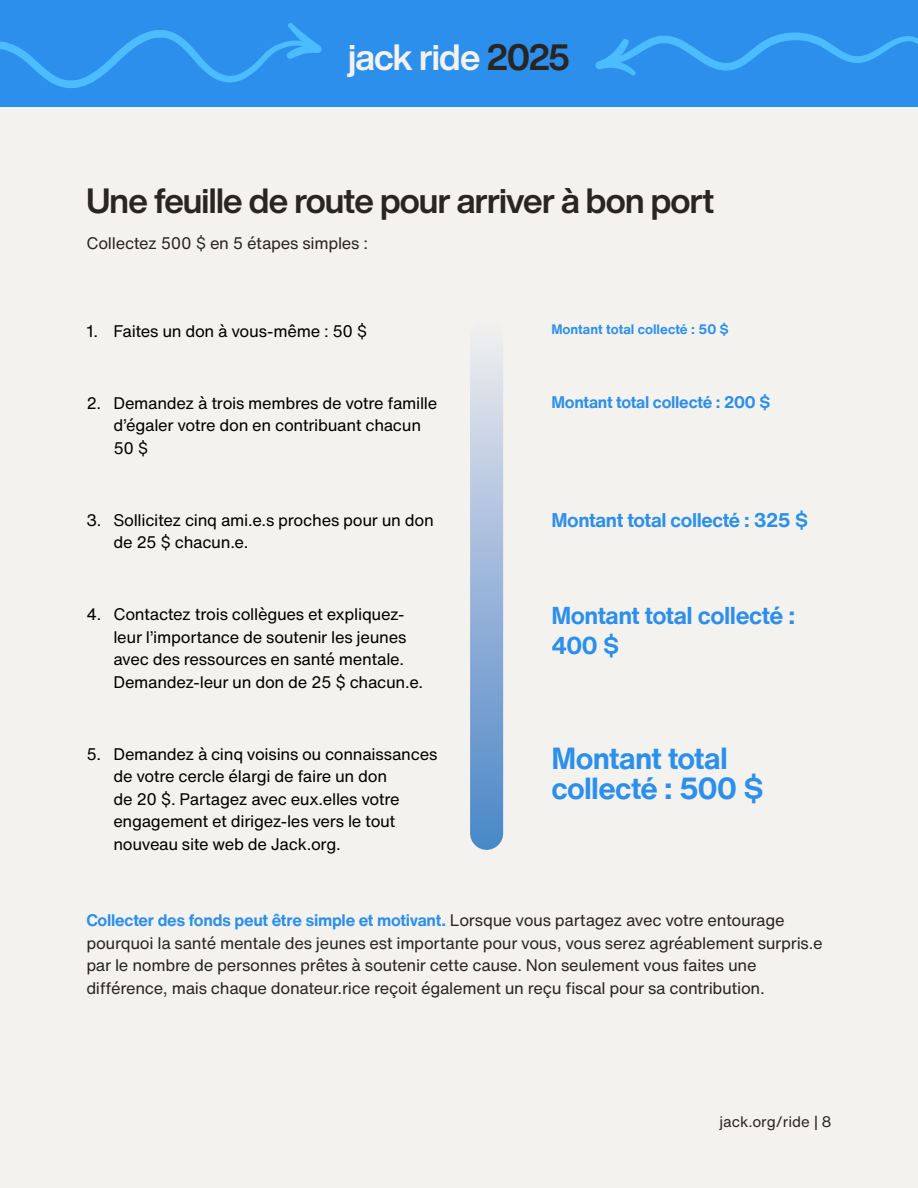
<style>
.page{position:relative;width:918px;height:1188px;background:#fff}
.page>*{position:absolute;margin:0;border:0;box-sizing:border-box;transform-origin:0 0}
.t1{font:700 36px "Helvetica Now Display";letter-spacing:-.025em;color:#f4f2ef}
.t2{font:700 34.5px "Helvetica Now Display";letter-spacing:-.02em;color:#292522}
.t3{font:700 30px/30px "Helvetica Now Text";letter-spacing:-.025em;color:#2b8feb}
.t4{font:700 24px/30px "Helvetica Now Text";letter-spacing:-.02em;color:#2b8feb}
.t5{font:700 19.5px "Helvetica Now Text";letter-spacing:-.02em;color:#2b8feb}
.t6{font:16.5px/22.5px "Helvetica Now Text";letter-spacing:-.015em;color:#000}
.t7{font:16.5px/22.5px "Helvetica Now Text";letter-spacing:-.015em;color:#292522}
.t8{font:700 16.5px "Helvetica Now Text";letter-spacing:-.015em;color:#2b8feb}
.t9{font:15px "Helvetica Now Text";color:#292522}
.t10{font:700 13.5px "Helvetica Now Text";color:#2b8feb}
.s1{color:#292522}
.s2{font-weight:700;color:#2b8feb}
</style>
<div class="page">
<div style="left:0;top:107px;width:918px;height:1081px;background:#f4f2ef"></div>
<div style="left:0;top:0;width:918px;height:107px;background:#2b8feb"></div>
<svg style="left:0;top:23px;width:322px;height:65px"></svg>
<svg style="left:595px;top:32px;width:323px;height:44px"></svg>
<div style="left:470px;top:319px;width:33px;height:531px;background:linear-gradient(to bottom,#f1edee,#4984c7);border-radius:17px"></div>
<h1 class="t1" style="left:348px;top:32px;width:223px">jack ride <span class="s1">2025</span></h1>
<h2 class="t2" style="left:86px;top:177px;width:629px">Une feuille de route pour arriver à bon port</h2>
<p class="t7" style="left:86px;top:232px;width:283px">Collectez 500 $ en 5 étapes simples :</p>
<p class="t6" style="left:86px;top:320px;width:283px">1. Faites un don à vous-même : 50 $</p>
<p class="t6" style="left:113px;top:392px;width:326px;text-indent:-27px">2. Demandez à trois membres de votre famille d’égaler votre don en contribuant chacun<br>50 $</p>
<p class="t6" style="left:113px;top:509px;width:322px;text-indent:-27px">3. Sollicitez cinq ami.e.s proches pour un don de 25 $ chacun.e.</p>
<p class="t6" style="left:113px;top:603px;width:311px;text-indent:-27px">4. Contactez trois collègues et expliquez&shy;leur l’importance de soutenir les jeunes avec des ressources en santé mentale.<br>Demandez-leur un don de 25 $ chacun.e.</p>
<p class="t6" style="left:113px;top:743px;width:325px;text-indent:-27px">5. Demandez à cinq voisins ou connaissances de votre cercle élargi de faire un don<br>de 20 $. Partagez avec eux.elles votre engagement et dirigez-les vers le tout nouveau site web de Jack.org.</p>
<p class="t10" style="left:551px;top:320px;width:179px">Montant total collecté : 50 $</p>
<p class="t8" style="left:551px;top:391px;width:220px">Montant total collecté : 200 $</p>
<p class="t5" style="left:551px;top:507px;width:258px">Montant total collecté : 325 $</p>
<h3 class="t4" style="left:551px;top:600px;width:245px">Montant total collecté :<br>400 $</h3>
<h3 class="t3" style="left:551px;top:743px;width:213px">Montant total collecté : 500 $</h3>
<p class="t7" style="left:86px;top:909px;width:738px"><span class="s2">Collecter des fonds peut être simple et motivant.</span> Lorsque vous partagez avec votre entourage pourquoi la santé mentale des jeunes est importante pour vous, vous serez agréablement surpris.e par le nombre de personnes prêtes à soutenir cette cause. Non seulement vous faites une différence, mais chaque donateur.rice reçoit également un reçu fiscal pour sa contribution.</p>
<p class="t9" style="left:719px;top:1111px;width:114px">jack.org/ride | 8</p>
</div>
